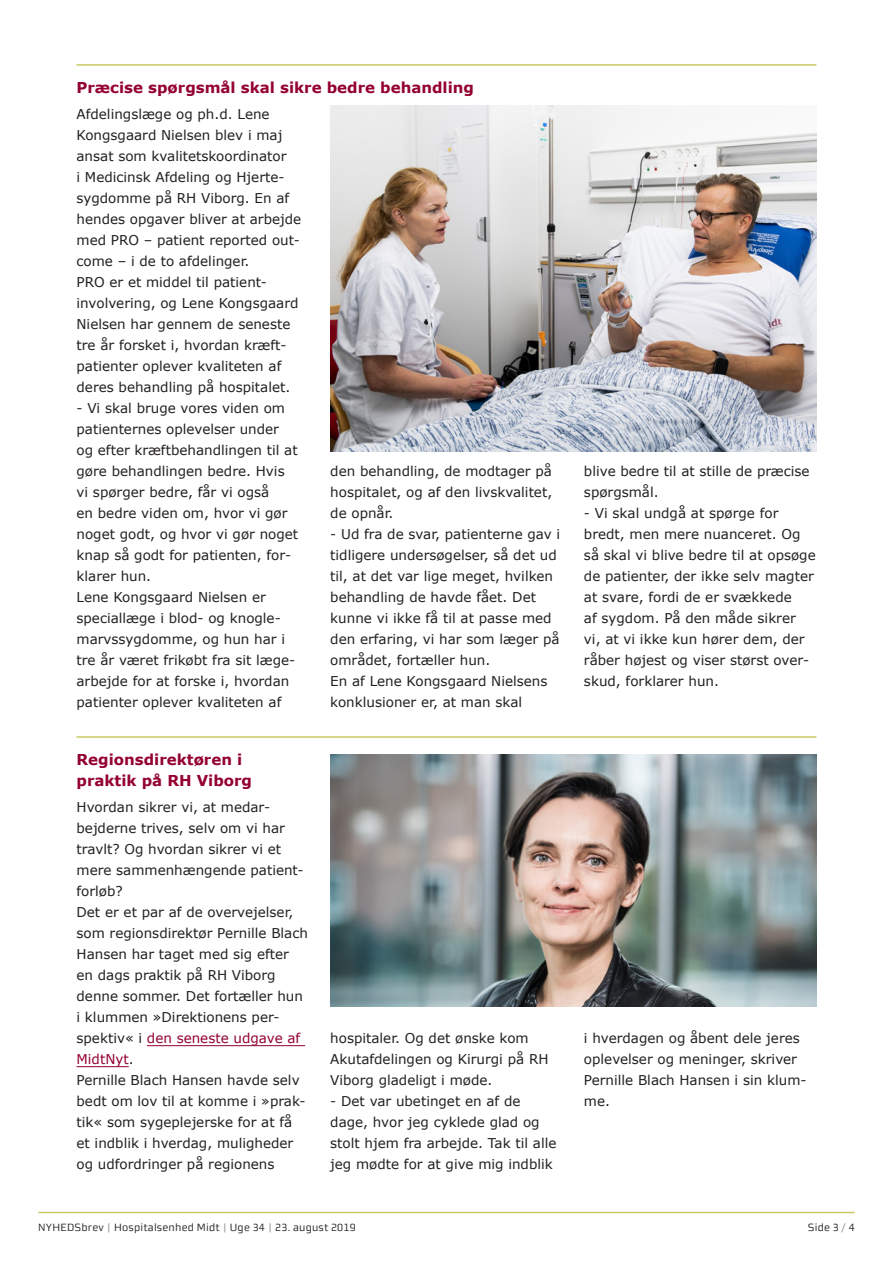
<style>
.page{position:relative;width:893px;height:1263px;background:#fff}
.page>*{position:absolute;margin:0;border:0;box-sizing:border-box;transform-origin:0 0}
.Over_m_streg_-_HEM{font:700 15px/21px "Verdana";color:#940130}
.Brød_-_HEM{font:13.5px/21px "Verdana";color:#231f20}
.t1{font:10.5px "midtsans";letter-spacing:.02em;color:#231f20}
.s1{color:#940130}
.s2{color:#8a8c8f}
</style>
<div class="page">
<hr style="left:38px;top:1212px;width:817px;height:1px;background:#cbcb65">
<hr style="left:77px;top:64px;width:739px;height:2px;background:#cbcb65">
<img style="left:330px;top:105px;width:486px;height:346px">
<hr style="left:77px;top:736px;width:739px;height:2px;background:#cbcb65">
<hr style="left:147px;top:1045px;width:158px;height:1px;background:#940130">
<hr style="left:77px;top:1066px;width:52px;height:1px;background:#940130">
<img style="left:330px;top:755px;width:486px;height:252px">
<p class="Over_m_streg_-_HEM" style="left:77px;top:77px;width:399px">Præcise spørgsmål skal sikre bedre behandling</p>
<p class="Brød_-_HEM" style="left:77px;top:103px;width:226px">Afdelingslæge og ph.d. Lene<br>Kongsgaard Nielsen blev i maj ansat som kvalitetskoordinator<br>i Medicinsk Afdeling og Hjerte&shy;sygdomme på RH Viborg. En af hendes opgaver bliver at arbejde med PRO – patient reported out&shy;come – i de to afdelinger.</p>
<p class="Brød_-_HEM" style="left:77px;top:271px;width:224px">PRO er et middel til patient&shy;involvering, og Lene Kongsgaard<br>Nielsen har gennem de seneste tre år forsket i, hvordan kræft-</p>
<p class="Brød_-_HEM" style="left:77px;top:355px;width:215px">patienter oplever kvaliteten af deres behandling på hospitalet.</p>
<p class="Brød_-_HEM" style="left:77px;top:397px;width:223px">- Vi skal bruge vores viden om patienternes oplevelser under og efter kræftbehandlingen til at gøre behandlingen bedre. Hvis vi spørger bedre, får vi også<br>en bedre viden om, hvor vi gør noget godt, og hvor vi gør noget knap så godt for patienten, for&shy;klarer hun.</p>
<p class="Brød_-_HEM" style="left:77px;top:586px;width:191px">Lene Kongsgaard Nielsen er</p>
<p class="Brød_-_HEM" style="left:77px;top:607px;width:220px">speciallæge i blod- og knogle&shy;marvssygdomme, og hun har i tre år været frikøbt fra sit læge&shy;arbejde for at forske i, hvordan patienter oplever kvaliteten af</p>
<p class="Brød_-_HEM" style="left:330px;top:460px;width:223px;text-align:justify">den behandling, de modtager på hospitalet, og af den livskvalitet, de opnår.</p>
<p class="Brød_-_HEM" style="left:330px;top:523px;width:232px">- Ud fra de svar, patienterne gav i tidligere undersøgelser, så det ud til, at det var lige meget, hvilken behandling de havde fået. Det kunne vi ikke få til at passe med den erfaring, vi har som læger på området, fortæller hun.</p>
<p class="Brød_-_HEM" style="left:330px;top:670px;width:219px">En af Lene Kongsgaard Nielsens konklusioner er, at man skal</p>
<p class="Over_m_streg_-_HEM" style="left:77px;top:749px;width:177px">Regionsdirektøren i praktik på RH Viborg</p>
<p class="Brød_-_HEM" style="left:77px;top:796px;width:229px">Hvordan sikrer vi, at medar&shy;bejderne trives, selv om vi har travlt? Og hvordan sikrer vi et mere sammenhængende patient&shy;forløb?</p>
<p class="Brød_-_HEM" style="left:77px;top:901px;width:233px">Det er et par af de overvejelser, som regionsdirektør Pernille Blach<br>Hansen har taget med sig efter en dags praktik på RH Viborg denne sommer. Det fortæller hun i klummen »Direktionens per&shy;spektiv« i <span class="s1">den seneste udgave af<br>MidtNyt</span>.</p>
<p class="Brød_-_HEM" style="left:77px;top:1069px;width:230px">Pernille Blach Hansen havde selv bedt om lov til at komme i »prak&shy;tik« som sygeplejerske for at få et indblik i hverdag, muligheder og udfordringer på regionens</p>
<p class="Brød_-_HEM" style="left:330px;top:1027px;width:220px">hospitaler. Og det ønske kom<br>Akutafdelingen og Kirurgi på RH<br>Viborg gladeligt i møde.</p>
<p class="Brød_-_HEM" style="left:330px;top:1090px;width:228px">- Det var ubetinget en af de dage, hvor jeg cyklede glad og stolt hjem fra arbejde. Tak til alle jeg mødte for at give mig indblik</p>
<p class="Brød_-_HEM" style="left:584px;top:460px;width:227px">blive bedre til at stille de præcise spørgsmål.</p>
<p class="Brød_-_HEM" style="left:584px;top:502px;width:233px">- Vi skal undgå at spørge for bredt, men mere nuanceret. Og så skal vi blive bedre til at opsøge de patienter, der ikke selv magter at svare, fordi de er svækkede<br>af sygdom. På den måde sikrer vi, at vi ikke kun hører dem, der råber højest og viser størst over&shy;skud, forklarer hun.</p>
<p class="Brød_-_HEM" style="left:584px;top:1027px;width:224px">i hverdagen og åbent dele jeres oplevelser og meninger, skriver<br>Pernille Blach Hansen i sin klum&shy;me.</p>
<p class="t1" style="left:38px;top:1221px;width:319px">NYHEDSbrev <span class="s2">|</span> Hospitalsenhed Midt <span class="s2">|</span> Uge 34 <span class="s2">|</span> 23. august 2019</p>
<p class="t1" style="left:808px;top:1221px;width:48px">Side 3 <span class="s2">/</span> 4</p>
</div>
